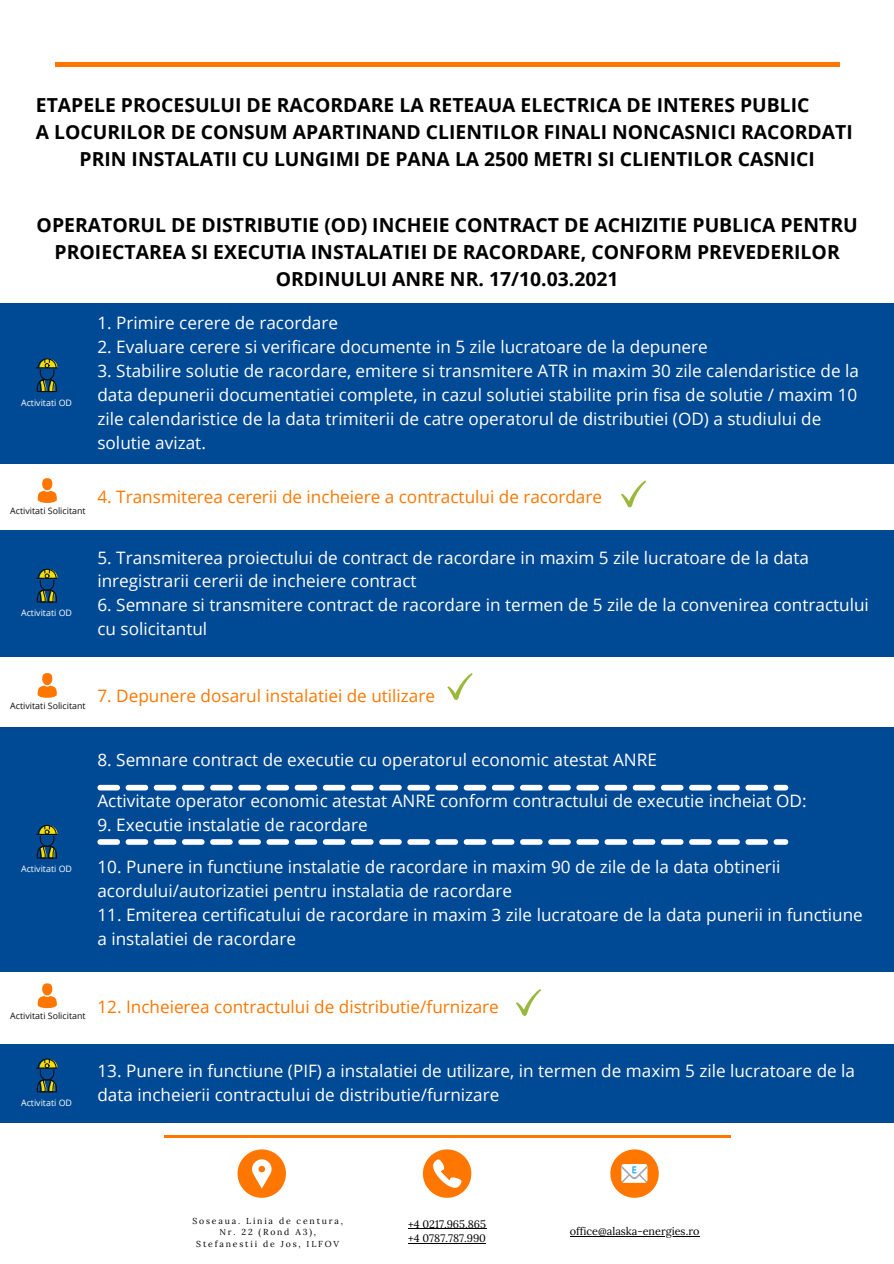
<style>
.page{position:relative;width:894px;height:1264px;background:#fff}
.page>*{position:absolute;margin:0;border:0;box-sizing:border-box;transform-origin:0 0}
.t1{font:700 19.35px/27px "Open Sans";color:#000;text-align:center}
.t2{font:17.1px/23.9px "Open Sans";color:#fff}
.t3{font:17.1px "Open Sans";color:#f70}
.t4{font:10.8px "Lora";color:#000}
.t5{font:8.85px "Open Sans";color:#0f0e0c}
.t6{font:8.85px "Open Sans";color:#fff}
.t7{font:8.7px/11.4px "Lora";letter-spacing:.21em;color:#000;text-align:center}
</style>
<div class="page">
<div style="left:0;top:303px;width:893px;height:160px;background:#004a95"></div>
<div style="left:42px;top:478px;width:10px;height:12px;background:#f70;border-radius:50%"></div>
<svg style="left:38px;top:490px;width:19px;height:13px"></svg>
<div style="left:0;top:530px;width:893px;height:127px;background:#004a95"></div>
<div style="left:0;top:727px;width:893px;height:244px;background:#004a95"></div>
<div style="left:0;top:1044px;width:893px;height:78px;background:#004a95"></div>
<svg style="left:36px;top:358px;width:22px;height:34px"></svg>
<svg style="left:36px;top:568px;width:22px;height:34px"></svg>
<svg style="left:36px;top:824px;width:22px;height:34px"></svg>
<svg style="left:36px;top:1058px;width:22px;height:34px"></svg>
<svg style="left:621px;top:480px;width:25px;height:27px"></svg>
<svg style="left:447px;top:673px;width:25px;height:27px"></svg>
<svg style="left:516px;top:989px;width:25px;height:26px"></svg>
<hr style="left:55px;top:63px;width:784px;height:4px;background:#f70">
<hr style="left:164px;top:1135px;width:566px;height:2px;background:#f70">
<svg style="left:423px;top:1149px;width:48px;height:48px"></svg>
<svg style="left:610px;top:1149px;width:48px;height:48px"></svg>
<svg style="left:237px;top:1149px;width:49px;height:48px"></svg>
<hr style="left:408px;top:1228px;width:36px;height:1px;background:#000">
<hr style="left:444px;top:1228px;width:42px;height:1px;background:#000">
<hr style="left:408px;top:1242px;width:78px;height:1px;background:#000">
<hr style="left:569px;top:1235px;width:130px;height:1px;background:#000">
<div style="left:42px;top:673px;width:10px;height:12px;background:#f70;border-radius:50%"></div>
<svg style="left:38px;top:685px;width:19px;height:12px"></svg>
<div style="left:42px;top:983px;width:10px;height:12px;background:#f70;border-radius:50%"></div>
<svg style="left:38px;top:995px;width:19px;height:13px"></svg>
<svg style="left:97px;top:784px;width:691px;height:6px"></svg>
<svg style="left:97px;top:839px;width:691px;height:5px"></svg>
<p class="t1" style="left:36px;top:91px;width:774px">ETAPELE PROCESULUI DE RACORDARE LA RETEAUA ELECTRICA DE INTERES PUBLIC</p>
<p class="t1" style="left:36px;top:118px;width:818px">A LOCURILOR DE CONSUM APARTINAND CLIENTILOR FINALI NONCASNICI RACORDATI</p>
<p class="t1" style="left:80px;top:145px;width:736px">PRIN INSTALATII CU LUNGIMI DE PANA LA 2500 METRI SI CLIENTILOR CASNICI</p>
<p class="t1" style="left:37px;top:211px;width:822px">OPERATORUL DE DISTRIBUTIE (OD) INCHEIE CONTRACT DE ACHIZITIE PUBLICA PENTRU<br>PROIECTAREA SI EXECUTIA INSTALATIEI DE RACORDARE, CONFORM PREVEDERILOR<br>ORDINULUI ANRE NR. 17/10.03.2021</p>
<p class="t6" style="left:21px;top:396px;width:52px">Activitati OD</p>
<p class="t2" style="left:97px;top:310px;width:242px">1. Primire cerere de racordare</p>
<p class="t2" style="left:97px;top:334px;width:611px">2. Evaluare cerere si verificare documente in 5 zile lucratoare de la depunere</p>
<p class="t2" style="left:97px;top:358px;width:763px">3. Stabilire solutie de racordare, emitere si transmitere ATR in maxim 30 zile calendaristice de la data depunerii documentatiei complete, in cazul solutiei stabilite prin fisa de solutie / maxim 10 zile calendaristice de la data trimiterii de catre operatorul de distributiei (OD) a studiului de solutie avizat.</p>
<p class="t5" style="left:10px;top:504px;width:77px">Activitati Solicitant</p>
<p class="t3" style="left:97px;top:485px;width:506px">4. Transmiterea cererii de incheiere a contractului de racordare</p>
<p class="t6" style="left:21px;top:606px;width:52px">Activitati OD</p>
<p class="t2" style="left:97px;top:545px;width:712px">5. Transmiterea proiectului de contract de racordare in maxim 5 zile lucratoare de la data inregistrarii cererii de incheiere contract</p>
<p class="t2" style="left:97px;top:593px;width:772px">6. Semnare si transmitere contract de racordare in termen de 5 zile de la convenirea contractului cu solicitantul</p>
<p class="t5" style="left:10px;top:699px;width:77px">Activitati Solicitant</p>
<p class="t3" style="left:97px;top:684px;width:339px">7. Depunere dosarul instalatiei de utilizare</p>
<p class="t6" style="left:21px;top:862px;width:52px">Activitati OD</p>
<p class="t2" style="left:97px;top:748px;width:561px">8. Semnare contract de executie cu operatorul economic atestat ANRE</p>
<p class="t2" style="left:97px;top:788px;width:710px">Activitate operator economic atestat ANRE conform contractului de executie incheiat OD:</p>
<p class="t2" style="left:97px;top:812px;width:272px">9. Executie instalatie de racordare</p>
<p class="t2" style="left:97px;top:854px;width:684px">10. Punere in functiune instalatie de racordare in maxim 90 de zile de la data obtinerii acordului/autorizatiei pentru instalatia de racordare</p>
<p class="t2" style="left:97px;top:902px;width:766px">11. Emiterea certificatului de racordare in maxim 3 zile lucratoare de la data punerii in functiune a instalatiei de racordare</p>
<p class="t5" style="left:10px;top:1009px;width:77px">Activitati Solicitant</p>
<p class="t3" style="left:97px;top:994px;width:403px">12. Incheierea contractului de distributie/furnizare</p>
<p class="t6" style="left:21px;top:1096px;width:52px">Activitati OD</p>
<p class="t2" style="left:97px;top:1058px;width:759px">13. Punere in functiune (PIF) a instalatiei de utilizare, in termen de maxim 5 zile lucratoare de la data incheierii contractului de distributie/furnizare</p>
<p class="t7" style="left:192px;top:1214px;width:152px">Soseaua. Linia de centura,<br>Nr. 22 (Rond A3),<br>Stefanestii de Jos, ILFOV</p>
<p class="t4" style="left:408px;top:1216px;width:79px">+4 0217.965.865</p>
<p class="t4" style="left:408px;top:1231px;width:79px">+4 0787.787.990</p>
<p class="t4" style="left:569px;top:1224px;width:131px">office@alaska-energies.ro</p>
</div>
